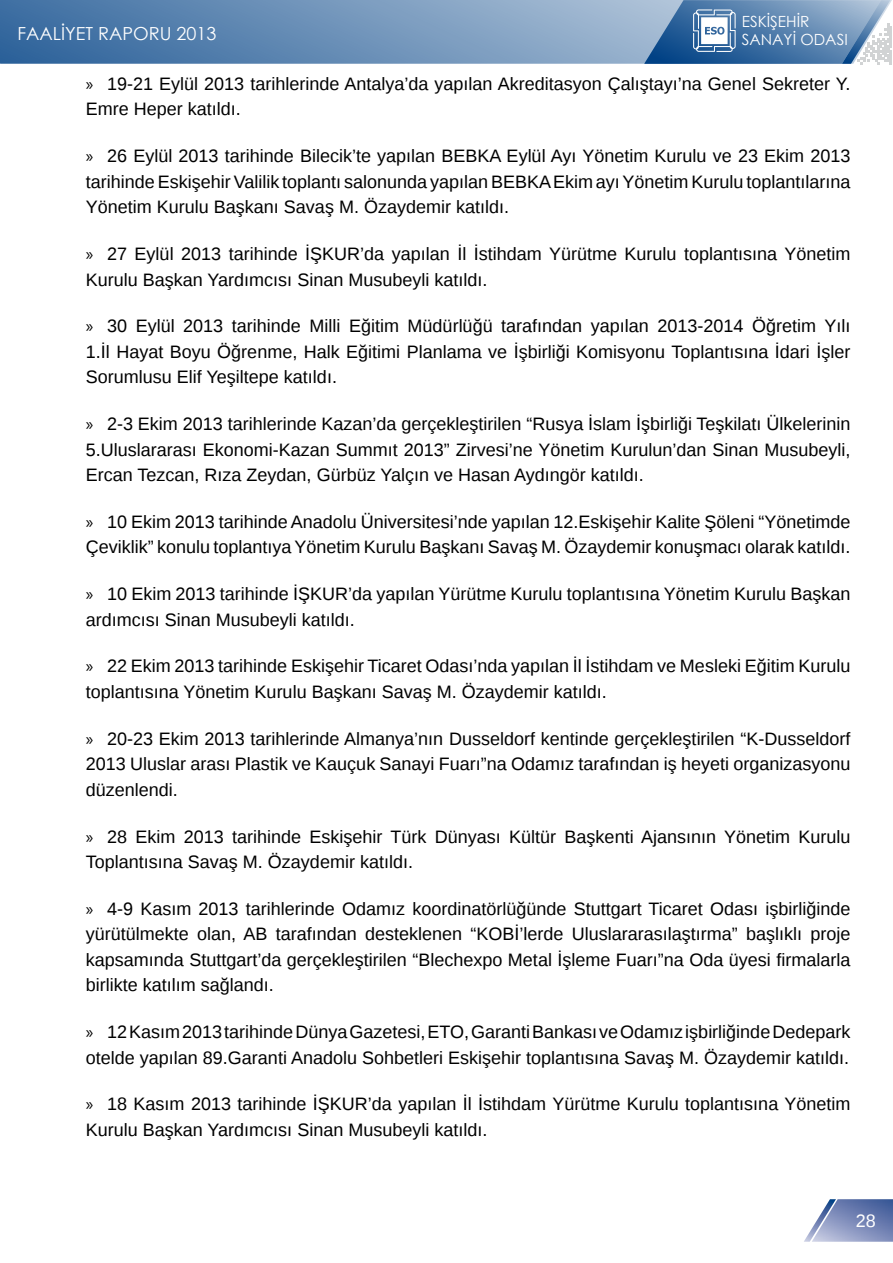
<style>
.page{position:relative;width:893px;height:1263px;background:#fff}
.page>*{position:absolute;margin:0;border:0;box-sizing:border-box;transform-origin:0 0}
.t1{font:18px/25.5px "Liberation Sans";color:#000}
.t2{font:18px "Century Gothic";color:#fff}
.t3{font:18px "Liberation Sans";color:#fff}
.t4{font:15.45px/18.5px "Century Gothic";color:#fff}
.s1{font-family:"Myriad Pro"}
</style>
<div class="page">
<img style="left:804px;top:1228px;width:8px;height:14px">
<img style="left:812px;top:1199px;width:81px;height:43px">
<svg style="left:0;top:0;width:892px;height:64px;background:#6b90b7"></svg>
<svg style="left:644px;top:0;width:247px;height:64px;background:#6d92b8"></svg>
<p class="t2" style="left:17px;top:21px;width:200px">FAALİYET RAPORU 2013</p>
<p class="t4" style="left:742px;top:12px;width:108px">ESKİŞEHİR<br>SANAYİ ODASI</p>
<p class="t1" style="left:86px;top:72px;width:766px"><span class="s1">»</span> 19-21 Eylül 2013 tarihlerinde Antalya’da yapılan Akreditasyon Çalıştayı’na Genel Sekreter Y.<br>Emre Heper katıldı.</p>
<p class="t1" style="left:86px;top:144px;width:766px;text-align:justify"><span class="s1">»</span> 26 Eylül 2013 tarihinde Bilecik’te yapılan BEBKA Eylül Ayı Yönetim Kurulu ve 23 Ekim 2013 tarihinde Eskişehir Valilik toplantı salonunda yapılan BEBKA Ekim ayı Yönetim Kurulu toplantılarına Yönetim Kurulu Başkanı Savaş M. Özaydemir katıldı.</p>
<p class="t1" style="left:86px;top:242px;width:766px"><span class="s1">»</span> 27 Eylül 2013 tarihinde İŞKUR’da yapılan İl İstihdam Yürütme Kurulu toplantısına Yönetim<br>Kurulu Başkan Yardımcısı Sinan Musubeyli katıldı.</p>
<p class="t1" style="left:86px;top:314px;width:766px;text-align:justify"><span class="s1">»</span> 30 Eylül 2013 tarihinde Milli Eğitim Müdürlüğü tarafından yapılan 2013-2014 Öğretim Yılı 1.İl Hayat Boyu Öğrenme, Halk Eğitimi Planlama ve İşbirliği Komisyonu Toplantısına İdari İşler Sorumlusu Elif Yeşiltepe katıldı.</p>
<p class="t1" style="left:86px;top:412px;width:766px;text-align:justify"><span class="s1">»</span> 2-3 Ekim 2013 tarihlerinde Kazan’da gerçekleştirilen “Rusya İslam İşbirliği Teşkilatı Ülkelerinin 5.Uluslararası Ekonomi-Kazan Summıt 2013” Zirvesi’ne Yönetim Kurulun’dan Sinan Musubeyli, Ercan Tezcan, Rıza Zeydan, Gürbüz Yalçın ve Hasan Aydıngör katıldı.</p>
<p class="t1" style="left:86px;top:510px;width:766px"><span class="s1">»</span> 10 Ekim 2013 tarihinde Anadolu Üniversitesi’nde yapılan 12.Eskişehir Kalite Şöleni “Yönetimde<br>Çeviklik” konulu toplantıya Yönetim Kurulu Başkanı Savaş M. Özaydemir konuşmacı olarak katıldı.</p>
<p class="t1" style="left:86px;top:582px;width:766px"><span class="s1">»</span> 10 Ekim 2013 tarihinde İŞKUR’da yapılan Yürütme Kurulu toplantısına Yönetim Kurulu Başkan ardımcısı Sinan Musubeyli katıldı.</p>
<p class="t1" style="left:86px;top:654px;width:766px"><span class="s1">»</span> 22 Ekim 2013 tarihinde Eskişehir Ticaret Odası’nda yapılan İl İstihdam ve Mesleki Eğitim Kurulu toplantısına Yönetim Kurulu Başkanı Savaş M. Özaydemir katıldı.</p>
<p class="t1" style="left:86px;top:726px;width:766px;text-align:justify"><span class="s1">»</span> 20-23 Ekim 2013 tarihlerinde Almanya’nın Dusseldorf kentinde gerçekleştirilen “K-Dusseldorf 2013 Uluslar arası Plastik ve Kauçuk Sanayi Fuarı”na Odamız tarafından iş heyeti organizasyonu düzenlendi.</p>
<p class="t1" style="left:86px;top:824px;width:766px"><span class="s1">»</span> 28 Ekim 2013 tarihinde Eskişehir Türk Dünyası Kültür Başkenti Ajansının Yönetim Kurulu<br>Toplantısına Savaş M. Özaydemir katıldı.</p>
<p class="t1" style="left:86px;top:896px;width:766px;text-align:justify"><span class="s1">»</span> 4-9 Kasım 2013 tarihlerinde Odamız koordinatörlüğünde Stuttgart Ticaret Odası işbirliğinde yürütülmekte olan, AB tarafından desteklenen “KOBİ’lerde Uluslararasılaştırma” başlıklı proje kapsamında Stuttgart’da gerçekleştirilen “Blechexpo Metal İşleme Fuarı”na Oda üyesi firmalarla birlikte katılım sağlandı.</p>
<p class="t1" style="left:86px;top:1020px;width:766px"><span class="s1">»</span> 12 Kasım 2013 tarihinde Dünya Gazetesi, ETO, Garanti Bankası ve Odamız işbirliğinde Dedepark otelde yapılan 89.Garanti Anadolu Sohbetleri Eskişehir toplantısına Savaş M. Özaydemir katıldı.</p>
<p class="t1" style="left:86px;top:1092px;width:766px"><span class="s1">»</span> 18 Kasım 2013 tarihinde İŞKUR’da yapılan İl İstihdam Yürütme Kurulu toplantısına Yönetim<br>Kurulu Başkan Yardımcısı Sinan Musubeyli katıldı.</p>
<p class="t3" style="left:856px;top:1211px;width:22px">28</p>
</div>
